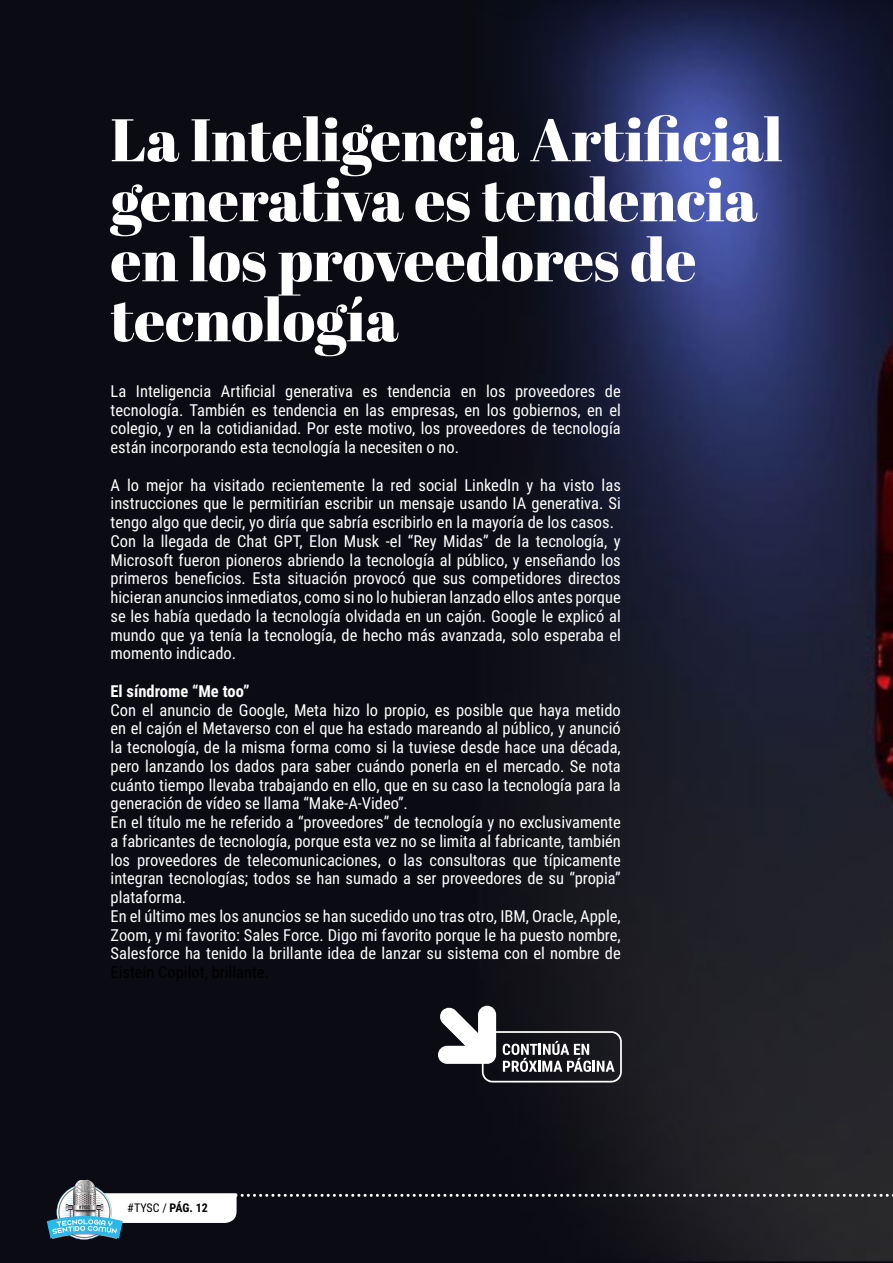
<style>
.page{position:relative;width:893px;height:1263px;background:#fff}
.page>*{position:absolute;margin:0;border:0;box-sizing:border-box;transform-origin:0 0}
.t1{font:60px/60px "Abril Fatface";color:#fff}
.t2{font:16.5px/18.8px "Roboto Condensed";color:#fff}
.t3{font:700 16.5px "Roboto Condensed";color:#fff}
.t4{font:12px "Roboto Condensed";color:#000}
.s1{font-weight:700}
</style>
<div class="page">
<img style="left:0;top:0;width:893px;height:1263px">
<svg style="left:438px;top:1006px;width:184px;height:76px"></svg>
<svg style="left:47px;top:1180px;width:846px;height:59px"></svg>
<h1 class="t1" style="left:111px;top:108px;width:673px">La Inteligencia Artificial generativa es tendencia en los proveedores de tecnología</h1>
<p class="t2" style="left:111px;top:381px;width:512px;text-align:justify">La Inteligencia Artificial generativa es tendencia en los proveedores de tecnología. También es tendencia en las empresas, en los gobiernos, en el colegio, y en la cotidianidad. Por este motivo, los proveedores de tecnología están incorporando esta tecnología la necesiten o no.</p>
<p class="t2" style="left:111px;top:475px;width:512px">A lo mejor ha visitado recientemente la red social LinkedIn y ha visto las instrucciones que le permitirían escribir un mensaje usando IA generativa. Si tengo algo que decir, yo diría que sabría escribirlo en la mayoría de los casos.<br>Con la llegada de Chat GPT, Elon Musk -el “Rey Midas” de la tecnología, y Microsoft fueron pioneros abriendo la tecnología al público, y enseñando los primeros beneficios. Esta situación provocó que sus competidores directos hicieran anuncios inmediatos, como si no lo hubieran lanzado ellos antes porque se les había quedado la tecnología olvidada en un cajón. Google le explicó al mundo que ya tenía la tecnología, de hecho más avanzada, solo esperaba el momento indicado.</p>
<p class="t3" style="left:111px;top:679px;width:141px">El síndrome “Me too”</p>
<p class="t2" style="left:111px;top:700px;width:512px">Con el anuncio de Google, Meta hizo lo propio, es posible que haya metido en el cajón el Metaverso con el que ha estado mareando al público, y anunció la tecnología, de la misma forma como si la tuviese desde hace una década, pero lanzando los dados para saber cuándo ponerla en el mercado. Se nota cuánto tiempo llevaba trabajando en ello, que en su caso la tecnología para la generación de vídeo se llama “Make-A-Video”.<br>En el título me he referido a “proveedores” de tecnología y no exclusivamente a fabricantes de tecnología, porque esta vez no se limita al fabricante, también los proveedores de telecomunicaciones, o las consultoras que típicamente integran tecnologías; todos se han sumado a ser proveedores de su “propia” plataforma.<br>En el último mes los anuncios se han sucedido uno tras otro, IBM, Oracle, Apple, Zoom, y mi favorito: Sales Force. Digo mi favorito porque le ha puesto nombre, Salesforce ha tenido la brillante idea de lanzar su sistema con el nombre de</p>
<p class="t4" style="left:128px;top:1199px;width:82px">#TYSC / <span class="s1">PÁG. 12</span></p>
</div>
